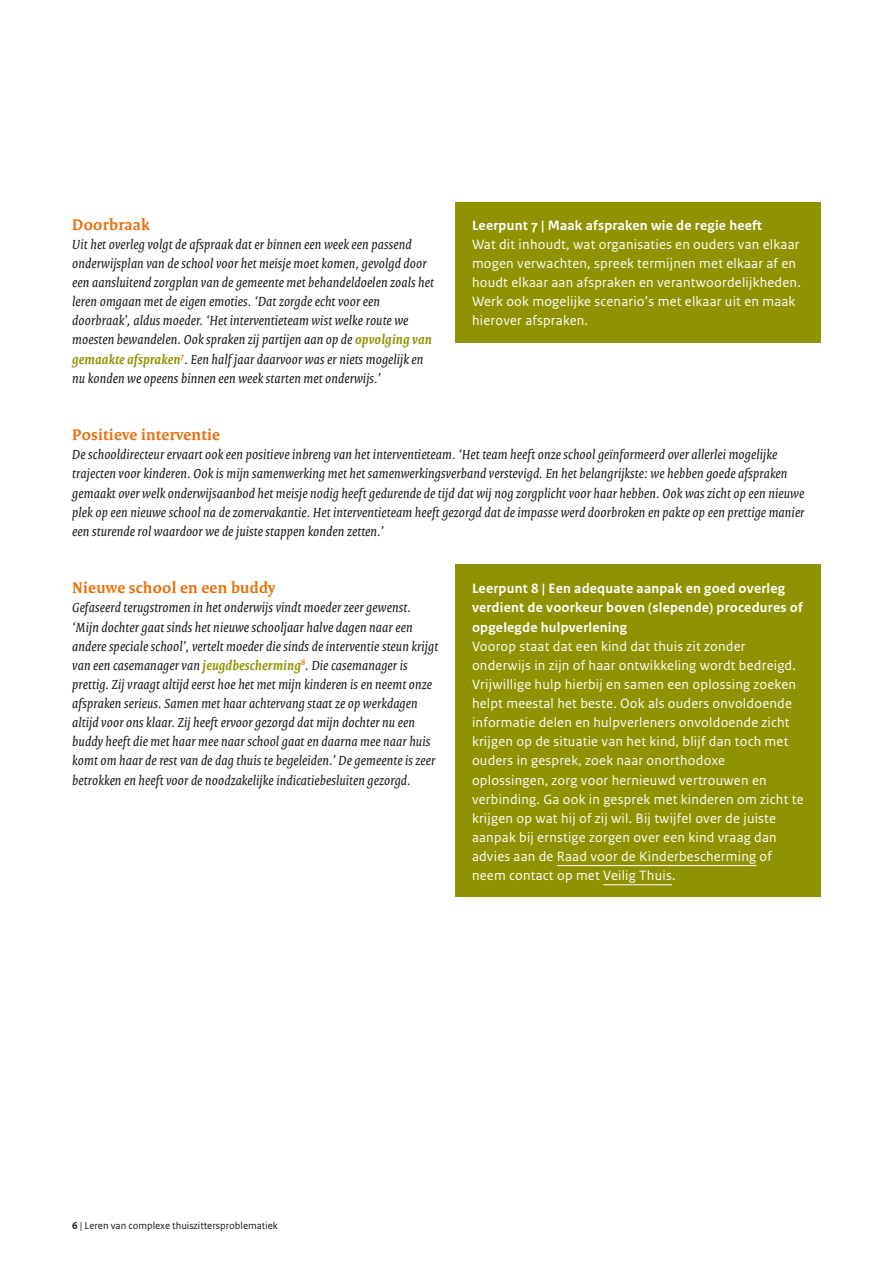
<style>
.page{position:relative;width:893px;height:1263px;background:#fff}
.page>*{position:absolute;margin:0;border:0;box-sizing:border-box;transform-origin:0 0}
.t1{font:700 16.5px "Rijksoverheid Serif";letter-spacing:.015em;color:#eb6e08}
.t2{font:italic 14.25px/19.2px "Rijksoverheid Serif";letter-spacing:.015em;color:#1a171c}
.t3{font:14.25px/19.2px "Rijksoverheid Sans Text";letter-spacing:.015em;color:#fff}
.t4{font:700 14.25px/19.2px "Rijksoverheid Sans Text";letter-spacing:.015em;color:#fff}
.t5{font:10.5px "Rijksoverheid Sans Text";color:#1a171c}
.s1{font-weight:700;color:#8f9302}
.s2{font-weight:700}
</style>
<div class="page">
<div style="left:455px;top:564px;width:366px;height:333px;background:#8f9302"></div>
<hr style="left:557px;top:865px;width:199px;height:1px;background:#fff">
<hr style="left:603px;top:884px;width:69px;height:1px;background:#fff">
<div style="left:455px;top:202px;width:366px;height:140px;background:#8f9302"></div>
<p class="t1" style="left:72px;top:214px;width:79px">Doorbraak</p>
<p class="t2" style="left:72px;top:234px;width:363px">Uit het overleg volgt de afspraak dat er binnen een week een passend onderwijsplan van de school voor het meisje moet komen, gevolgd door een aansluitend zorgplan van de gemeente met behandeldoelen zoals het leren omgaan met de eigen emoties. ‘Dat zorgde echt voor een doorbraak’, aldus moeder. ‘Het interventieteam wist welke route we moesten bewandelen. Ook spraken zij partijen aan op de <span class="s1">opvolging van gemaakte afspraken</span><sup>7</sup>. Een half jaar daarvoor was er niets mogelijk en nu konden we opeens binnen een week starten met onderwijs.’</p>
<p class="t4" style="left:472px;top:216px;width:292px">Leerpunt 7 | Maak afspraken wie de regie heeft</p>
<p class="t3" style="left:472px;top:235px;width:330px">Wat dit inhoudt, wat organisaties en ouders van elkaar mogen verwachten, spreek termijnen met elkaar af en houdt elkaar aan afspraken en verantwoordelijkheden.<br>Werk ook mogelijke scenario’s met elkaar uit en maak hierover afspraken.</p>
<p class="t1" style="left:72px;top:425px;width:149px">Positieve interventie</p>
<p class="t2" style="left:72px;top:445px;width:734px">De schooldirecteur ervaart ook een positieve inbreng van het interventieteam. ‘Het team heeft onze school geïnformeerd over allerlei mogelijke trajecten voor kinderen. Ook is mijn samenwerking met het samenwerkingsverband verstevigd. En het belangrijkste: we hebben goede afspraken gemaakt over welk onderwijsaanbod het meisje nodig heeft gedurende de tijd dat wij nog zorgplicht voor haar hebben. Ook was zicht op een nieuwe plek op een nieuwe school na de zomervakantie. Het interventieteam heeft gezorgd dat de impasse werd doorbroken en pakte op een prettige manier een sturende rol waardoor we de juiste stappen konden zetten.’</p>
<p class="t1" style="left:72px;top:578px;width:204px">Nieuwe school en een buddy</p>
<p class="t2" style="left:72px;top:598px;width:367px">Gefaseerd terugstromen in het onderwijs vindt moeder zeer gewenst. ‘Mijn dochter gaat sinds het nieuwe schooljaar halve dagen naar een andere speciale school’, vertelt moeder die sinds de interventie steun krijgt van een casemanager van <span class="s1">jeugdbescherming</span><sup>8</sup>. Die casemanager is prettig. Zij vraagt altijd eerst hoe het met mijn kinderen is en neemt onze afspraken serieus. Samen met haar achtervang staat ze op werkdagen altijd voor ons klaar. Zij heeft ervoor gezorgd dat mijn dochter nu een buddy heeft die met haar mee naar school gaat en daarna mee naar huis komt om haar de rest van de dag thuis te begeleiden.’ De gemeente is zeer betrokken en heeft voor de noodzakelijke indicatiebesluiten gezorgd.</p>
<p class="t4" style="left:472px;top:579px;width:332px">Leerpunt 8 | Een adequate aanpak en goed overleg verdient de voorkeur boven (slepende) procedures of opgelegde hulpverlening</p>
<p class="t3" style="left:472px;top:637px;width:333px">Voorop staat dat een kind dat thuis zit zonder onderwijs in zijn of haar ontwikkeling wordt bedreigd.<br>Vrijwillige hulp hierbij en samen een oplossing zoeken helpt meestal het beste. Ook als ouders onvoldoende informatie delen en hulpverleners onvoldoende zicht krijgen op de situatie van het kind, blijf dan toch met ouders in gesprek, zoek naar onorthodoxe oplossingen, zorg voor hernieuwd vertrouwen en verbinding. Ga ook in gesprek met kinderen om zicht te krijgen op wat hij of zij wil. Bij twijfel over de juiste aanpak bij ernstige zorgen over een kind vraag dan advies aan de Raad voor de Kinderbescherming of neem contact op met Veilig Thuis.</p>
<p class="t5" style="left:72px;top:1219px;width:207px"><span class="s2">6</span> | Leren van complexe thuiszittersproblematiek</p>
</div>
